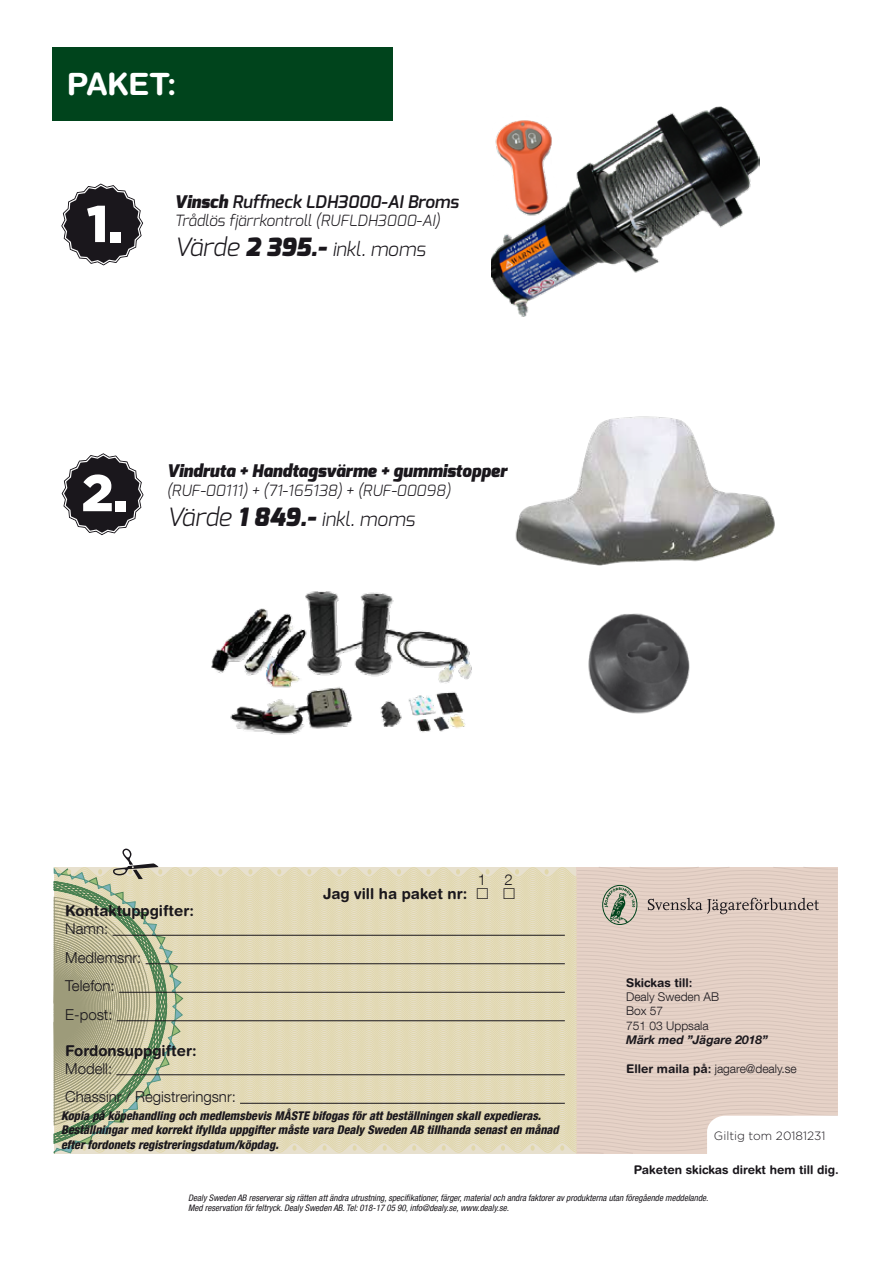
<style>
.page{position:relative;width:893px;height:1263px;background:#fff}
.page>*{position:absolute;margin:0;border:0;box-sizing:border-box;transform-origin:0 0}
.t1{font:900 51.6px "Gotham";color:#fff}
.t2{font:700 30.75px "Helvetica Rounded LT Std";color:#fff}
.t3{font:italic 300 19.35px "Exo";color:#1a171c}
.t4{font:italic 900 17.4px "Exo";color:#1a171c}
.t5{font:italic 600 17.4px "Exo";color:#1a171c}
.t6{font:italic 300 15.45px "Exo";color:#1a171c}
.t7{font:300 15px/28.5px "Helvetica Neue LT Com";color:#1a171c}
.t8{font:700 15px "Helvetica Rounded LT Std";color:#1a171c}
.t9{font:italic 800 condensed 12px/14.4px "Helvetica Neue LT Com";color:#1a171c}
.t10{font:300 12px/14.4px "Helvetica Neue LT Com";color:#1a171c}
.t11{font:700 12px "Helvetica Rounded LT Std";color:#1a171c}
.t12{font:italic 700 12px "Helvetica Neue LT Com";color:#1a171c}
.t13{font:300 12px "Gotham";color:#1a171c}
.t14{font:italic condensed 9px/10.8px "Helvetica Neue LT Com";color:#1a171c}
.s1{font-weight:900}
.s2{font-size:25.2px}
.s3{font-weight:900;font-size:25.2px}
.s4{font-family:"Helvetica Rounded LT Std";font-weight:700}
</style>
<div class="page">
<img style="left:515px;top:416px;width:260px;height:150px">
<img style="left:211px;top:591px;width:261px;height:144px">
<svg style="left:61px;top:183px;width:82px;height:83px"></svg>
<svg style="left:62px;top:453px;width:82px;height:82px"></svg>
<div style="left:53px;top:47px;width:340px;height:73px;background:#00441c"></div>
<img style="left:588px;top:613px;width:102px;height:101px">
<img style="left:491px;top:106px;width:269px;height:211px">
<svg style="left:54px;top:849px;width:784px;height:305px;background:#dbd2ba"></svg>
<h2 class="t2" style="left:67px;top:65px;width:111px">PAKET:</h2>
<h1 class="t1" style="left:87px;top:194px;width:37px">1.</h1>
<h3 class="t5" style="left:175px;top:190px;width:286px"><span class="s1">Vinsch</span> Ruffneck LDH3000-AI Broms</h3>
<h3 class="t6" style="left:175px;top:211px;width:267px">Trådlös fjärrkontroll (RUFLDH3000-AI)</h3>
<h3 class="t3" style="left:175px;top:237px;width:253px"><span class="s2">Värde</span> <span class="s3">2 395.-</span> inkl. moms</h3>
<h1 class="t1" style="left:81px;top:463px;width:48px">2.</h1>
<h3 class="t4" style="left:167px;top:460px;width:342px">Vindruta + Handtagsvärme + gummistopper</h3>
<h3 class="t6" style="left:167px;top:480px;width:285px">(RUF-00111) + (71-165138) + (RUF-00098)</h3>
<h3 class="t3" style="left:167px;top:507px;width:250px"><span class="s2">Värde</span> <span class="s3">1 849.-</span> inkl. moms</h3>
<h3 class="t8" style="left:65px;top:902px;width:130px">Kontaktuppgifter:</h3>
<h3 class="t7" style="left:65px;top:914px;width:78px">Namn:<br>Medlemsnr:<br>Telefon:<br>E-post:</h3>
<h3 class="t8" style="left:65px;top:1041px;width:133px">Fordonsuppgifter:</h3>
<h3 class="t7" style="left:65px;top:1054px;width:172px">Modell:<br>Chassinr / Registreringsnr:</h3>
<h3 class="t8" style="left:323px;top:885px;width:146px">Jag vill ha paket nr:</h3>
<h3 class="t7" style="left:478px;top:864px;width:37px">1 2</h3>
<h3 class="t11" style="left:626px;top:975px;width:68px">Skickas till:</h3>
<h3 class="t10" style="left:626px;top:989px;width:94px">Dealy Sweden AB<br>Box 57<br>751 03 Uppsala</h3>
<h3 class="t12" style="left:626px;top:1032px;width:143px">Märk med ”Jägare 2018”</h3>
<h3 class="t10" style="left:626px;top:1061px;width:172px"><span class="s4">Eller maila på:</span> jagare@dealy.se</h3>
<p class="t9" style="left:61px;top:1108px;width:499px">Kopia på köpehandling och medlemsbevis MÅSTE bifogas för att beställningen skall expedieras.<br>Beställningar med korrekt ifyllda uppgifter måste vara Dealy Sweden AB tillhanda senast en månad efter fordonets registreringsdatum/köpdag.</p>
<h3 class="t13" style="left:714px;top:1129px;width:113px">Giltig tom 20181231</h3>
<h3 class="t11" style="left:634px;top:1162px;width:207px">Paketen skickas direkt hem till dig.</h3>
<p class="t14" style="left:188px;top:1192px;width:522px">Dealy Sweden AB reserverar sig rätten att ändra utrustning, specifikationer, färger, material och andra faktorer av produkterna utan föregående meddelande.<br>Med reservation för feltryck. Dealy Sweden AB. Tel: 018-17 05 90, info@dealy.se, www.dealy.se.</p>
</div>
